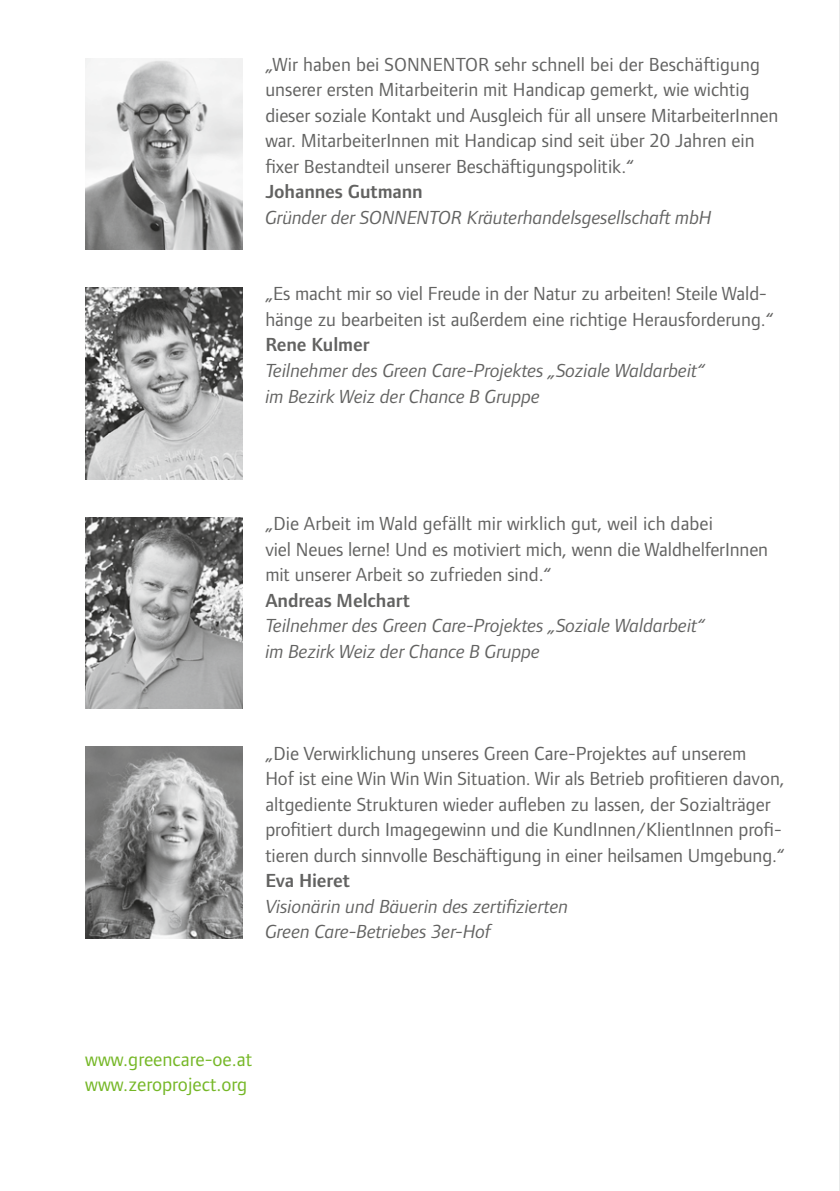
<style>
.page{position:relative;width:840px;height:1191px;background:#fff}
.page>*{position:absolute;margin:0;border:0;box-sizing:border-box;transform-origin:0 0}
.t1{font:20px/25.6px "Foundry Form Sans";color:#75b726}
.t2{font:19.6px/25.4px "Foundry Form Sans";color:#626261}
.t3{font:italic 19.6px/25.4px "Foundry Form Sans";letter-spacing:-.005em;color:#626261}
.t4{font:600 19.6px "Foundry Form Sans";letter-spacing:-.005em;color:#626261}
</style>
<div class="page">
<hr style="left:839px;top:0;width:1px;height:1191px;background:#d5d6d6">
<img style="left:85px;top:58px;width:157px;height:191px">
<img style="left:85px;top:288px;width:157px;height:191px">
<img style="left:85px;top:517px;width:157px;height:191px">
<img style="left:85px;top:747px;width:157px;height:191px">
<p class="t2" style="left:265px;top:52px;width:514px">„Wir haben bei SONNENTOR sehr schnell bei der Beschäftigung unserer ersten Mitarbeiterin mit Handicap gemerkt, wie wichtig dieser soziale Kontakt und Ausgleich für all unsere MitarbeiterInnen war. MitarbeiterInnen mit Handicap sind seit über 20 Jahren ein fixer Bestandteil unserer Beschäftigungspolitik.“</p>
<p class="t4" style="left:265px;top:180px;width:159px">Johannes Gutmann</p>
<p class="t3" style="left:265px;top:205px;width:447px">Gründer der SONNENTOR Kräuterhandelsgesellschaft mbH</p>
<p class="t2" style="left:265px;top:281px;width:509px">„Es macht mir so viel Freude in der Natur zu arbeiten! Steile Wald&shy;hänge zu bearbeiten ist außerdem eine richtige Herausforderung.“</p>
<p class="t4" style="left:265px;top:333px;width:106px">Rene Kulmer</p>
<p class="t3" style="left:265px;top:358px;width:441px">Teilnehmer des Green Care-Projektes „Soziale Waldarbeit“ im Bezirk Weiz der Chance B Gruppe</p>
<p class="t2" style="left:265px;top:511px;width:504px">„Die Arbeit im Wald gefällt mir wirklich gut, weil ich dabei<br>viel Neues lerne! Und es motiviert mich, wenn die WaldhelferInnen mit unserer Arbeit so zufrieden sind.“</p>
<p class="t4" style="left:265px;top:588px;width:146px">Andreas Melchart</p>
<p class="t3" style="left:265px;top:613px;width:441px">Teilnehmer des Green Care-Projektes „Soziale Waldarbeit“ im Bezirk Weiz der Chance B Gruppe</p>
<p class="t2" style="left:265px;top:740px;width:521px">„Die Verwirklichung unseres Green Care-Projektes auf unserem<br>Hof ist eine Win Win Win Situation. Wir als Betrieb profitieren davon, altgediente Strukturen wieder aufleben zu lassen, der Sozialträger profitiert durch Imagegewinn und die KundInnen/KlientInnen profi&shy;tieren durch sinnvolle Beschäftigung in einer heilsamen Umgebung.“</p>
<p class="t4" style="left:265px;top:869px;width:86px">Eva Hieret</p>
<p class="t3" style="left:265px;top:893px;width:304px">Visionärin und Bäuerin des zertifizierten<br>Green Care-Betriebes 3er-Hof</p>
<p class="t1" style="left:85px;top:1046px;width:168px">www.greencare-oe.at www.zeroproject.org</p>
</div>
